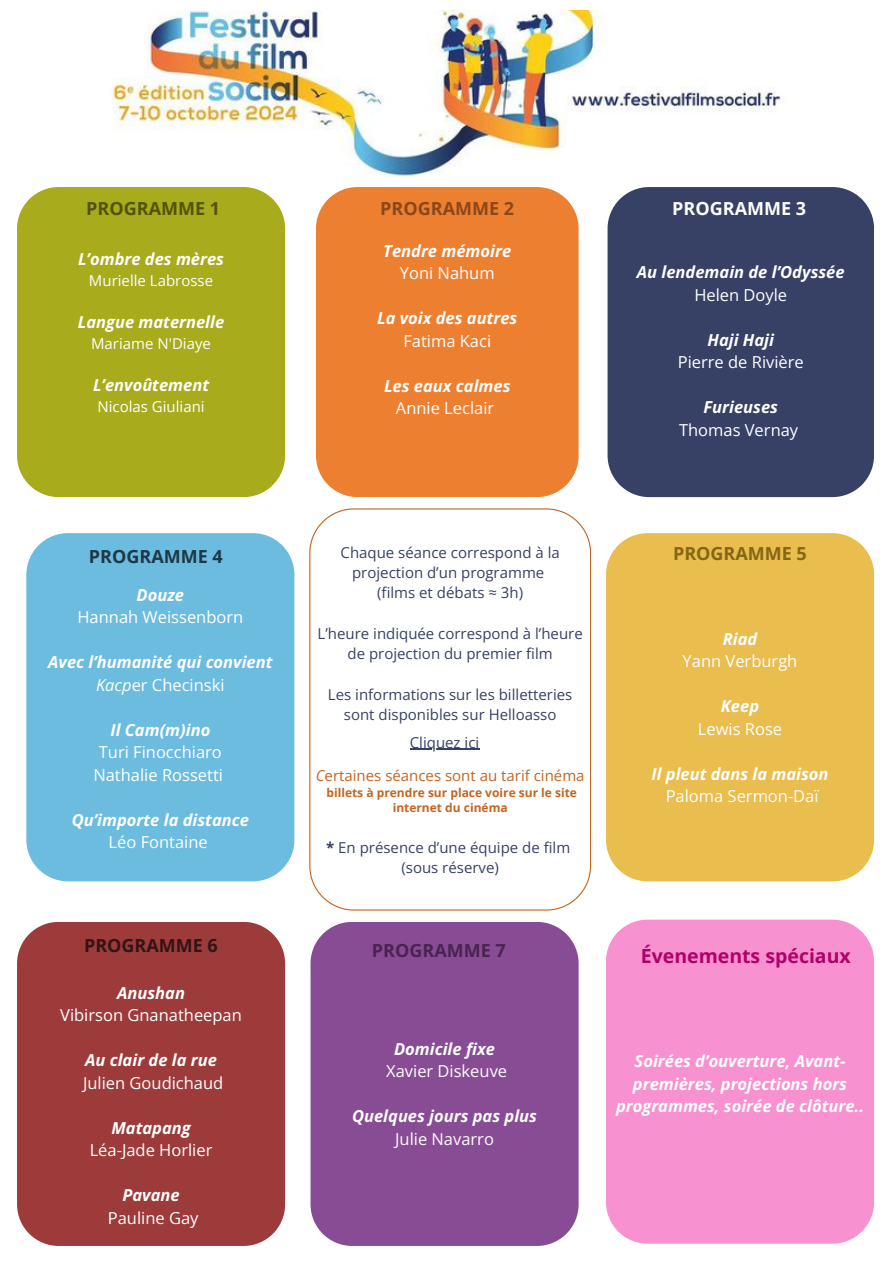
<style>
.page{position:relative;width:894px;height:1264px;background:#fff}
.page>*{position:absolute;margin:0;border:0;box-sizing:border-box;transform-origin:0 0}
.t1{font:700 19.5px "Open Sans";color:#b0016b}
.t2{font:700 18px "Open Sans";color:#856616}
.t3{font:700 18px "Open Sans";color:#492451}
.t4{font:700 18px "Open Sans";color:#331414}
.t5{font:700 18px "Open Sans";color:#fcfdfb}
.t6{font:700 18px "Open Sans";color:#1e3945}
.t7{font:700 18px "Open Sans";color:#52530d}
.t8{font:700 18px "Open Sans";color:#8a481a}
.t9{font:italic 700 16.5px/22.5px "Open Sans";color:#fff;text-align:center}
.t10{font:16.5px/22.5px "Open Sans";color:#fff;text-align:center}
.t11{font:italic 700 16.5px/22.5px "Open Sans";color:#fcfdfb;text-align:center}
.t12{font:16.5px/22.5px "Open Sans";color:#fcfdfb;text-align:center}
.t13{font:15px/20.2px "Open Sans";color:#374165;text-align:center}
.t14{font:15px "Open Sans";color:#fff}
.t15{font:15px "Open Sans";color:#c46420}
.t16{font:700 12px/15.8px "Open Sans";color:#c46420;text-align:center}
.s1{font-weight:700;font-style:italic}
.s2{font-weight:400}
.s3{font-weight:400;font-style:normal}
.s4{font-style:italic}
.s5{font-weight:700}
</style>
<div class="page">
<img style="left:111px;top:11px;width:671px;height:165px">
<svg style="left:309px;top:508px;width:281px;height:402px"></svg>
<div style="left:606px;top:533px;width:267px;height:348px;background:#e9bd4e"></div>
<div style="left:606px;top:919px;width:267px;height:324px;background:#f891cf"></div>
<div style="left:310px;top:922px;width:268px;height:323px;background:#884c94"></div>
<div style="left:17px;top:921px;width:268px;height:324px;background:#9d3b3b;border-radius:42px"></div>
<div style="left:607px;top:187px;width:266px;height:310px;background:#374165"></div>
<div style="left:26px;top:533px;width:268px;height:348px;background:#6cbce0"></div>
<div style="left:17px;top:187px;width:268px;height:310px;background:#a8ab1c"></div>
<div style="left:316px;top:187px;width:262px;height:310px;background:#ed7f31"></div>
<h4 class="t7" style="left:86px;top:195px;width:135px">PROGRAMME 1</h4>
<h4 class="t9" style="left:78px;top:247px;width:147px">L’ombre des mères</h4>
<h4 class="t14" style="left:89px;top:270px;width:126px">Murielle Labrosse</h4>
<h4 class="t9" style="left:78px;top:310px;width:148px">Langue maternelle</h4>
<h4 class="t14" style="left:91px;top:333px;width:121px">Mariame N'Diaye</h4>
<h1 class="t9" style="left:93px;top:373px;width:118px">L’envoûtement</h1>
<h1 class="t14" style="left:97px;top:396px;width:109px">Nicolas Giuliani</h1>
<h4 class="t6" style="left:89px;top:544px;width:135px">PROGRAMME 4</h4>
<h4 class="t10" style="left:77px;top:583px;width:167px"><span class="s1">Douze<br></span>Hannah Weissenborn</h4>
<h4 class="t9" style="left:48px;top:650px;width:226px">Avec l’humanité qui convient<br><span class="s2">Kacp</span><span class="s3">er Checinski</span></h4>
<h1 class="t10" style="left:93px;top:718px;width:131px"><span class="s1">Il Cam(m)ino<br></span>Turi Finocchiaro<br>Nathalie Rossetti</h1>
<h4 class="t9" style="left:72px;top:808px;width:179px">Qu’importe la distance<br><span class="s3">Léo Fontaine</span></h4>
<h4 class="t4" style="left:84px;top:933px;width:135px">PROGRAMME 6</h4>
<p class="t10" style="left:60px;top:980px;width:183px"><span class="s1">Anushan<br></span>Vibirson Gnanatheepan</p>
<h4 class="t10" style="left:83px;top:1048px;width:142px;text-align:left"><span class="s1">Au clair de la rue<br></span>Julien Goudichaud</h4>
<h4 class="t10" style="left:90px;top:1115px;width:124px"><span class="s1">Matapang<br></span>Léa-Jade Horlier</h4>
<h4 class="t10" style="left:108px;top:1183px;width:92px"><span class="s1">Pavane<br></span>Pauline Gay</h4>
<h2 class="t8" style="left:380px;top:195px;width:135px">PROGRAMME 2</h2>
<h4 class="t9" style="left:383px;top:239px;width:129px">Tendre mémoire<br><span class="s3">Yoni Nahum</span></h4>
<h1 class="t9" style="left:377px;top:307px;width:142px">La voix des autres<br><span class="s3">Fatima Kaci</span></h1>
<h3 class="t9" style="left:384px;top:374px;width:128px">Les eaux calmes<br><span class="s3">Annie Leclair</span></h3>
<h4 class="t5" style="left:672px;top:195px;width:135px">PROGRAMME 3</h4>
<h4 class="t9" style="left:636px;top:260px;width:209px">Au lendemain de l’Odyssée<br><span class="s3">Helen Doyle</span></h4>
<h1 class="t10" style="left:677px;top:328px;width:127px"><span class="s1">Haji Haji<br></span>Pierre de Rivière</h1>
<h4 class="t10" style="left:679px;top:395px;width:121px"><span class="s1">Furieuses<br></span>Thomas Vernay</h4>
<h4 class="t13" style="left:340px;top:542px;width:221px">Chaque séance correspond à la projection d’un programme (films et débats ≈ 3h)</h4>
<h4 class="t13" style="left:317px;top:623px;width:267px">L’heure indiquée correspond à l’heure de projection du premier film</h4>
<h1 class="t13" style="left:328px;top:683px;width:246px">Les informations sur les billetteries sont disponibles sur Helloasso</h1>
<h4 class="t13" style="left:409px;top:731px;width:71px">Cliquez ici</h4>
<h4 class="t15" style="left:316px;top:764px;width:270px"><span class="s4">C</span>ertaines séances sont au tarif cinéma</h4>
<h4 class="t16" style="left:326px;top:784px;width:252px">billets à prendre sur place voire sur le site internet du cinéma</h4>
<h4 class="t13" style="left:326px;top:836px;width:245px"><span class="s5">*</span> En présence d’une équipe de film (sous réserve)</h4>
<p class="t3" style="left:372px;top:937px;width:135px">PROGRAMME 7</p>
<h4 class="t12" style="left:386px;top:1037px;width:122px"><span class="s1">Domicile fixe<br></span>Xavier Diskeuve</h4>
<h4 class="t11" style="left:352px;top:1104px;width:186px">Quelques jours pas plus<br><span class="s3">Julie Navarro</span></h4>
<h4 class="t2" style="left:672px;top:541px;width:135px">PROGRAMME 5</h4>
<h1 class="t10" style="left:682px;top:627px;width:116px"><span class="s1">Riad<br></span>Yann Verburgh</h1>
<h4 class="t10" style="left:697px;top:694px;width:86px"><span class="s1">Keep<br></span>Lewis Rose</h4>
<h4 class="t9" style="left:651px;top:762px;width:178px">Il pleut dans la maison<br><span class="s3">Paloma Sermon-Daï</span></h4>
<h4 class="t1" style="left:640px;top:942px;width:211px">Évenements spéciaux</h4>
<h1 class="t9" style="left:615px;top:1049px;width:249px">Soirées d’ouverture, Avant&shy;premières, projections hors programmes, soirée de clôture..</h1>
</div>
